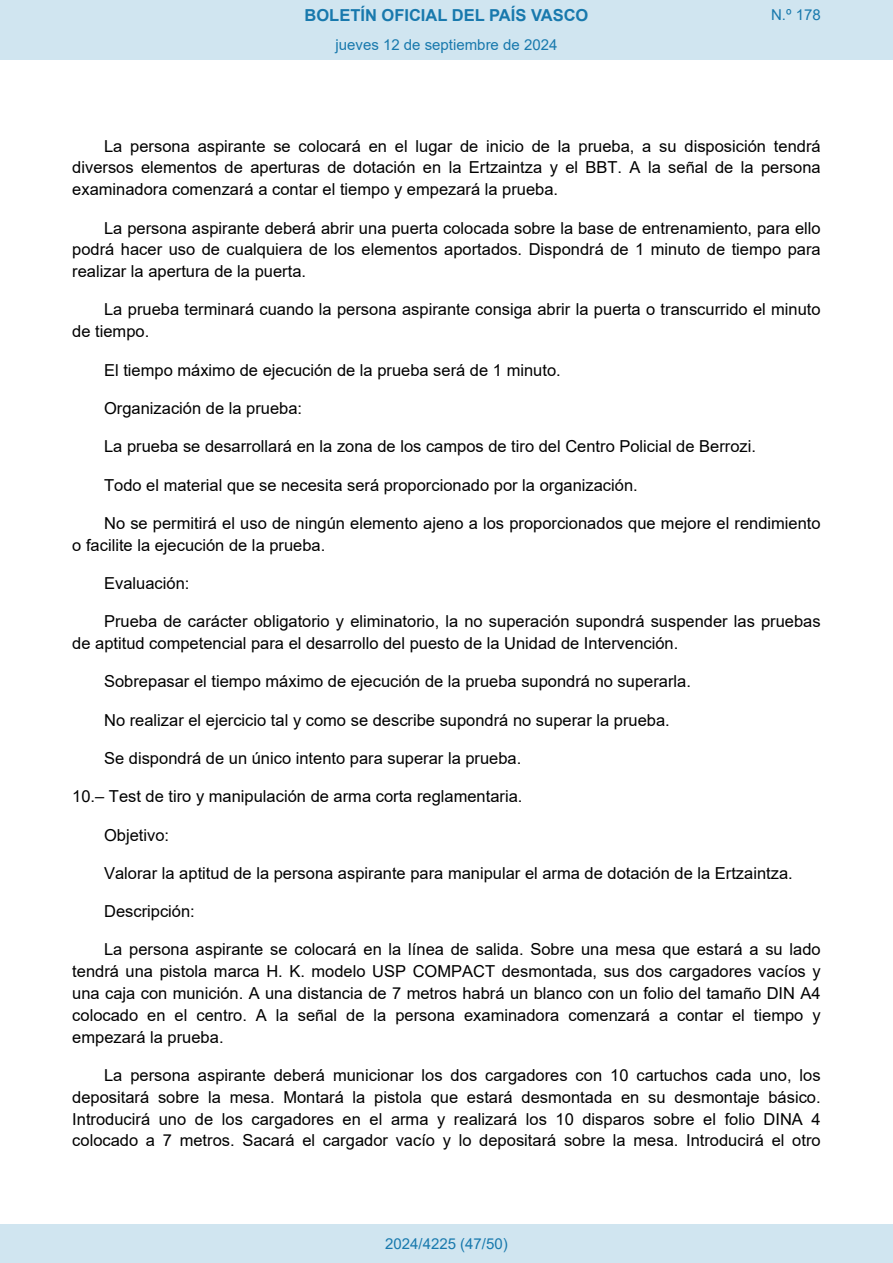
<style>
.page{position:relative;width:893px;height:1263px;background:#fff}
.page>*{position:absolute;margin:0;border:0;box-sizing:border-box;transform-origin:0 0}
.t1{font:16.5px/21.8px "Arial";color:#000;text-align:justify}
.t2{font:700 16.5px "Arial";color:#1879ad}
.Paginacion_Centro{font:15px "Arial";color:#1879ad}
</style>
<div class="page">
<div style="left:0;top:0;width:893px;height:60px;background:#d0e5f0"></div>
<div style="left:0;top:1225px;width:893px;height:38px;background:#d0e5f0"></div>
<p class="t2" style="left:305px;top:3px;width:285px">BOLETÍN OFICIAL DEL PAÍS VASCO</p>
<p class="Paginacion_Centro" style="left:771px;top:5px;width:51px">N.º 178</p>
<p class="Paginacion_Centro" style="left:336px;top:35px;width:223px">jueves 12 de septiembre de 2024</p>
<p class="t1" style="left:72px;top:135px;width:750px;text-indent:32px">La persona aspirante se colocará en el lugar de inicio de la prueba, a su disposición tendrá diversos elementos de aperturas de dotación en la Ertzaintza y el BBT. A la señal de la persona examinadora comenzará a contar el tiempo y empezará la prueba.</p>
<p class="t1" style="left:72px;top:217px;width:750px;text-indent:32px">La persona aspirante deberá abrir una puerta colocada sobre la base de entrenamiento, para ello podrá hacer uso de cualquiera de los elementos aportados. Dispondrá de 1 minuto de tiempo para realizar la apertura de la puerta.</p>
<p class="t1" style="left:72px;top:299px;width:750px;text-indent:32px">La prueba terminará cuando la persona aspirante consiga abrir la puerta o transcurrido el minuto de tiempo.</p>
<p class="t1" style="left:104px;top:359px;width:458px">El tiempo máximo de ejecución de la prueba será de 1 minuto.</p>
<p class="t1" style="left:104px;top:397px;width:200px">Organización de la prueba:</p>
<p class="t1" style="left:104px;top:435px;width:653px">La prueba se desarrollará en la zona de los campos de tiro del Centro Policial de Berrozi.</p>
<p class="t1" style="left:104px;top:474px;width:535px">Todo el material que se necesita será proporcionado por la organización.</p>
<p class="t1" style="left:72px;top:512px;width:750px;text-indent:32px">No se permitirá el uso de ningún elemento ajeno a los proporcionados que mejore el rendimiento o facilite la ejecución de la prueba.</p>
<p class="t1" style="left:104px;top:572px;width:87px">Evaluación:</p>
<p class="t1" style="left:72px;top:610px;width:750px;text-indent:32px">Prueba de carácter obligatorio y eliminatorio, la no superación supondrá suspender las pruebas de aptitud competencial para el desarrollo del puesto de la Unidad de Intervención.</p>
<p class="t1" style="left:104px;top:670px;width:588px">Sobrepasar el tiempo máximo de ejecución de la prueba supondrá no superarla.</p>
<p class="t1" style="left:104px;top:709px;width:567px">No realizar el ejercicio tal y como se describe supondrá no superar la prueba.</p>
<p class="t1" style="left:104px;top:747px;width:419px">Se dispondrá de un único intento para superar la prueba.</p>
<p class="t1" style="left:72px;top:785px;width:452px">10.– Test de tiro y manipulación de arma corta reglamentaria.</p>
<p class="t1" style="left:104px;top:824px;width:67px">Objetivo:</p>
<p class="t1" style="left:104px;top:862px;width:690px">Valorar la aptitud de la persona aspirante para manipular el arma de dotación de la Ertzaintza.</p>
<p class="t1" style="left:104px;top:900px;width:92px">Descripción:</p>
<p class="t1" style="left:72px;top:939px;width:750px;text-indent:32px">La persona aspirante se colocará en la línea de salida. Sobre una mesa que estará a su lado tendrá una pistola marca H. K. modelo USP COMPACT desmontada, sus dos cargadores vacíos y una caja con munición. A una distancia de 7 metros habrá un blanco con un folio del tamaño DIN A4 colocado en el centro. A la señal de la persona examinadora comenzará a contar el tiempo y empezará la prueba.</p>
<p class="t1" style="left:72px;top:1064px;width:750px;text-indent:32px">La persona aspirante deberá municionar los dos cargadores con 10 cartuchos cada uno, los depositará sobre la mesa. Montará la pistola que estará desmontada en su desmontaje básico.<br>Introducirá uno de los cargadores en el arma y realizará los 10 disparos sobre el folio DINA 4 colocado a 7 metros. Sacará el cargador vacío y lo depositará sobre la mesa. Introducirá el otro</p>
<p class="Paginacion_Centro" style="left:385px;top:1234px;width:124px">2024/4225 (47/50)</p>
</div>
